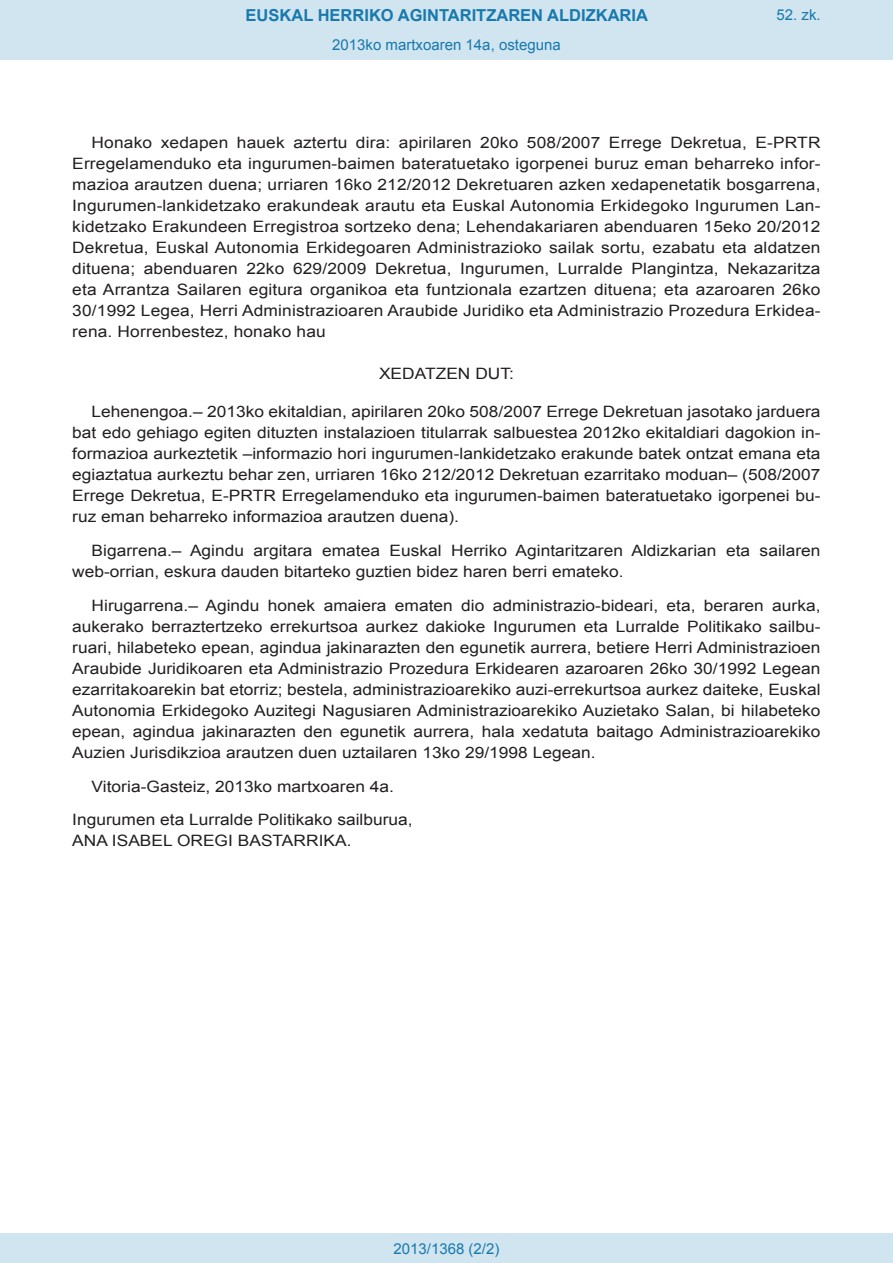
<style>
.page{position:relative;width:893px;height:1263px;background:#fff}
.page>*{position:absolute;margin:0;border:0;box-sizing:border-box;transform-origin:0 0}
.t1{font:700 16.5px "Arial";color:#1879ad}
.BOPVDetalle{font:15.6px/21px "Arial";color:#231f20;text-align:justify;scale:1.11 1}
.BOPVFirmaPuesto{font:15.6px "Arial";color:#231f20;scale:1.11 1}
.BOPVFirmaLugFec{font:15.6px "Arial";color:#231f20;scale:1.11 1}
.BOPVFirmaNombre{font:15.6px "Arial";color:#231f20;scale:1.11 1}
.BOPVClave{font:15.6px "Arial";color:#231f20;scale:1.11 1}
.Paginacion_Centro{font:15px "Arial";color:#1879ad}
</style>
<div class="page">
<div style="left:0;top:0;width:893px;height:60px;background:#d0e5f0"></div>
<div style="left:0;top:1233px;width:893px;height:30px;background:#d0e5f0"></div>
<p class="t1" style="left:246px;top:4px;width:404px">EUSKAL HERRIKO AGINTARITZAREN ALDIZKARIA</p>
<p class="Paginacion_Centro" style="left:332px;top:35px;width:230px">2013ko martxoaren 14a, osteguna</p>
<p class="Paginacion_Centro" style="left:776px;top:5px;width:46px">52. zk.</p>
<p class="BOPVDetalle" style="left:72px;top:132px;width:676px;text-indent:19px">Honako xedapen hauek aztertu dira: apirilaren 20ko 508/2007 Errege Dekretua, E-PRTR Erregelamenduko eta ingurumen-baimen bateratuetako igorpenei buruz eman beharreko infor&shy;mazioa arautzen duena; urriaren 16ko 212/2012 Dekretuaren azken xedapenetatik bosgarrena, Ingurumen-lankidetzako erakundeak arautu eta Euskal Autonomia Erkidegoko Ingurumen Lan&shy;kidetzako Erakundeen Erregistroa sortzeko dena; Lehendakariaren abenduaren 15eko 20/2012<br>Dekretua, Euskal Autonomia Erkidegoaren Administrazioko sailak sortu, ezabatu eta aldatzen dituena; abenduaren 22ko 629/2009 Dekretua, Ingurumen, Lurralde Plangintza, Nekazaritza eta Arrantza Sailaren egitura organikoa eta funtzionala ezartzen dituena; eta azaroaren 26ko 30/1992 Legea, Herri Administrazioaren Araubide Juridiko eta Administrazio Prozedura Erkidea&shy;rena. Horrenbestez, honako hau</p>
<p class="BOPVClave" style="left:379px;top:364px;width:123px">XEDATZEN DUT:</p>
<p class="BOPVDetalle" style="left:72px;top:402px;width:676px;text-indent:19px">Lehenengoa.– 2013ko ekitaldian, apirilaren 20ko 508/2007 Errege Dekretuan jasotako jarduera bat edo gehiago egiten dituzten instalazioen titularrak salbuestea 2012ko ekitaldiari dagokion in&shy;formazioa aurkeztetik –informazio hori ingurumen-lankidetzako erakunde batek ontzat emana eta egiaztatua aurkeztu behar zen, urriaren 16ko 212/2012 Dekretuan ezarritako moduan– (508/2007<br>Errege Dekretua, E-PRTR Erregelamenduko eta ingurumen-baimen bateratuetako igorpenei bu&shy;ruz eman beharreko informazioa arautzen duena).</p>
<p class="BOPVDetalle" style="left:72px;top:540px;width:676px;text-indent:19px">Bigarrena.– Agindu argitara ematea Euskal Herriko Agintaritzaren Aldizkarian eta sailaren web-orrian, eskura dauden bitarteko guztien bidez haren berri emateko.</p>
<p class="BOPVDetalle" style="left:72px;top:595px;width:676px;text-indent:19px">Hirugarrena.– Agindu honek amaiera ematen dio administrazio-bideari, eta, beraren aurka, aukerako berraztertzeko errekurtsoa aurkez dakioke Ingurumen eta Lurralde Politikako sailbu&shy;ruari, hilabeteko epean, agindua jakinarazten den egunetik aurrera, betiere Herri Administrazioen Araubide Juridikoaren eta Administrazio Prozedura Erkidearen azaroaren 26ko 30/1992 Legean ezarritakoarekin bat etorriz; bestela, administrazioarekiko auzi-errekurtsoa aurkez daiteke, Euskal Autonomia Erkidegoko Auzitegi Nagusiaren Administrazioarekiko Auzietako Salan, bi hilabeteko epean, agindua jakinarazten den egunetik aurrera, hala xedatuta baitago Administrazioarekiko Auzien Jurisdikzioa arautzen duen uztailaren 13ko 29/1998 Legean.</p>
<p class="BOPVFirmaLugFec" style="left:92px;top:776px;width:274px">Vitoria-Gasteiz, 2013ko martxoaren 4a.</p>
<p class="BOPVFirmaPuesto" style="left:72px;top:810px;width:308px">Ingurumen eta Lurralde Politikako sailburua,</p>
<p class="BOPVFirmaNombre" style="left:72px;top:831px;width:253px">ANA ISABEL OREGI BASTARRIKA.</p>
<p class="Paginacion_Centro" style="left:393px;top:1238px;width:107px">2013/1368 (2/2)</p>
</div>
